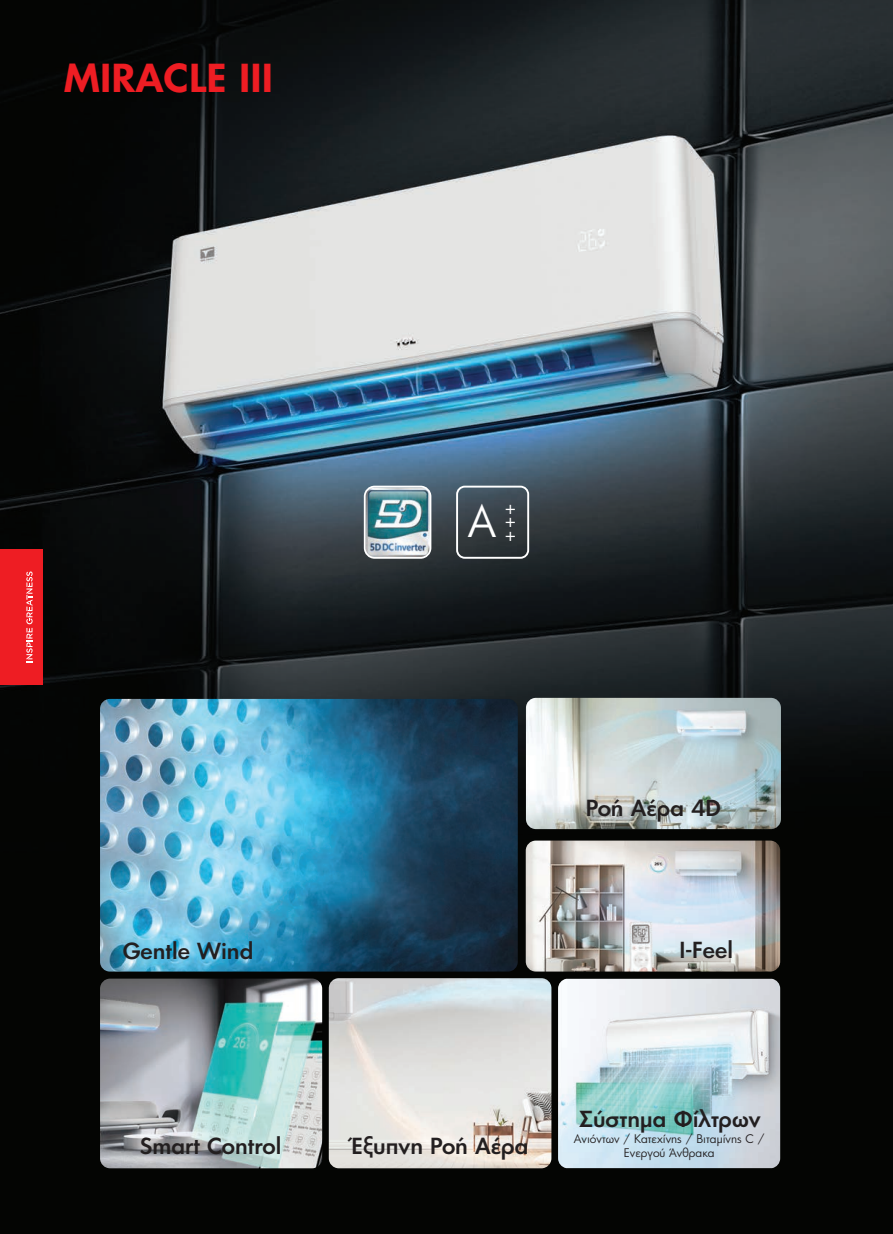
<style>
.page{position:relative;width:893px;height:1234px;background:#fff}
.page>*{position:absolute;margin:0;border:0;box-sizing:border-box;transform-origin:0 0}
.t1{font:42.45px "PF Futura Neu";color:#fff}
.t2{font:600 37.5px "PF Futura Neu";color:#ee1d23}
.t3{font:500 21.6px "PF Futura Neu";color:#231f20}
.t4{font:500 21.45px "PF Futura Neu";color:#231f20}
.t5{font:17.85px "PF Futura Neu";color:#fff}
.t6{font:11.55px "PF Futura Neu";color:#231f20}
</style>
<div class="page">
<img style="left:0;top:0;width:893px;height:1233px">
<img style="left:526px;top:840px;width:254px;height:131px">
<img style="left:558px;top:978px;width:222px;height:189px">
<img style="left:100px;top:698px;width:418px;height:273px">
<img style="left:100px;top:978px;width:222px;height:189px">
<img style="left:365px;top:487px;width:65px;height:70px">
<div style="left:364px;top:485px;width:67px;height:73px;border:2px solid #fff;border-radius:10px"></div>
<div style="left:456px;top:485px;width:73px;height:73px;border:2px solid #fff;border-radius:8px"></div>
<div style="left:0;top:549px;width:43px;height:135px;background:#ee1d23"></div>
<svg style="left:26px;top:571px;width:7px;height:91px"></svg>
<img style="left:526px;top:697px;width:255px;height:131px">
<img style="left:329px;top:977px;width:222px;height:190px">
<p class="t2" style="left:64px;top:53px;width:211px">MIRACLE III</p>
<p class="t4" style="left:123px;top:936px;width:132px">Gentle Wind</p>
<p class="t1" style="left:468px;top:494px;width:30px">A</p>
<p class="t5" style="left:505px;top:495px;width:13px">+</p>
<p class="t5" style="left:505px;top:509px;width:13px">+</p>
<p class="t5" style="left:505px;top:522px;width:13px">+</p>
<p class="t3" style="left:586px;top:793px;width:137px">Ροή Αέρα 4D</p>
<p class="t4" style="left:679px;top:935px;width:55px">I-Feel</p>
<p class="t4" style="left:579px;top:1104px;width:183px">Σύστημα Φίλτρων</p>
<p class="t6" style="left:574px;top:1131px;width:192px">Ανιόντων / Κατεχίνης / Βιταμίνης C /</p>
<p class="t3" style="left:352px;top:1131px;width:179px">Έξυπνη Ροή Αέρα</p>
<p class="t4" style="left:140px;top:1131px;width:143px">Smart Control</p>
<p class="t6" style="left:624px;top:1145px;width:92px">Ενεργού Άνθρακα</p>
</div>
